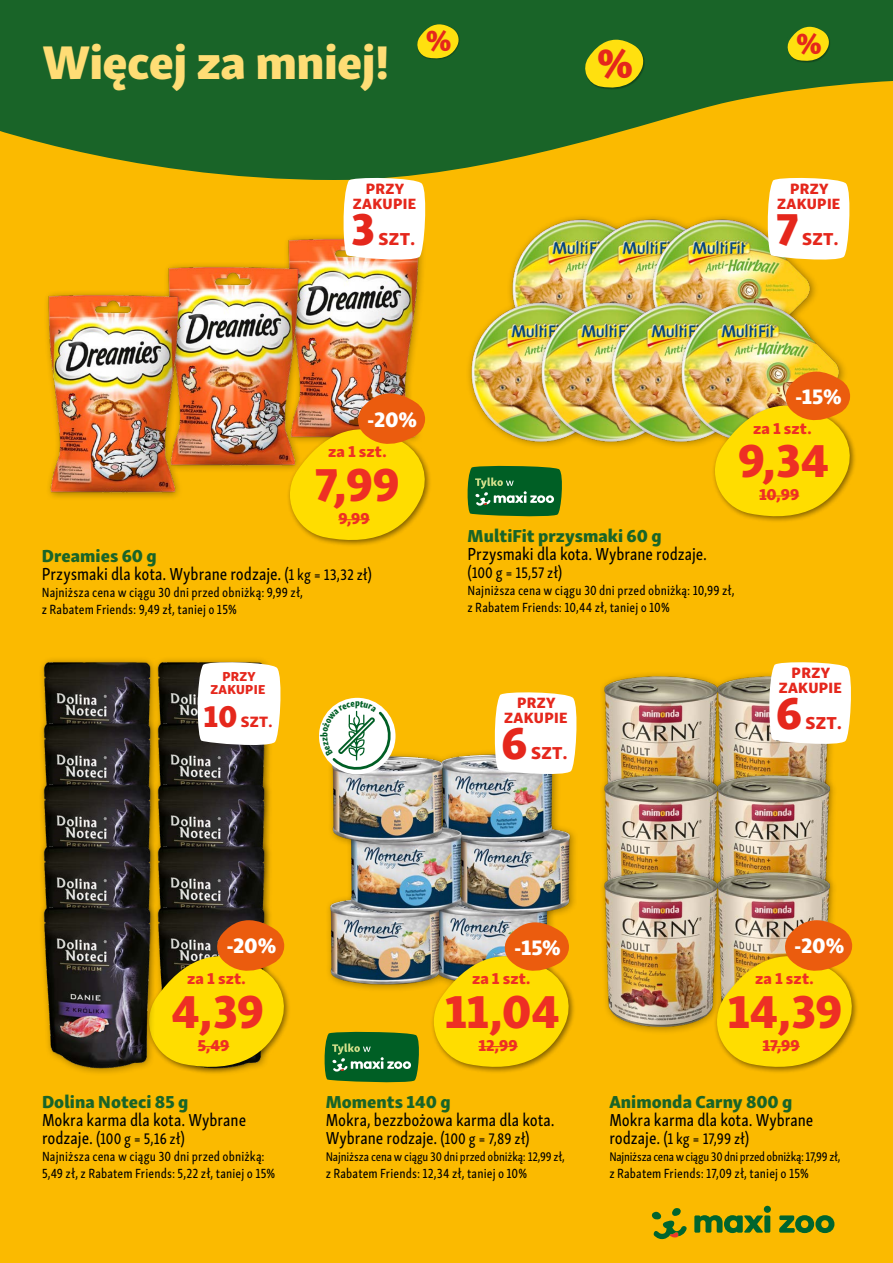
<style>
.page{position:relative;width:893px;height:1263px;background:#fff}
.page>*{position:absolute;margin:0;border:0;box-sizing:border-box;transform-origin:0 0}
.t1{font:48.6px "FNMZ Skolar Sans Latn Eb";letter-spacing:-.01em;color:#ffdd75}
.t2{font:47.55px "FNMZ Skolar Sans Latn Eb";letter-spacing:-.005em;color:#ee2f24}
.t3{font:46.05px "FNMZ Skolar Sans Latn Eb";color:#e5271c}
.t4{font:21.6px "FNMZ Skolar Sans Latn Eb";letter-spacing:-.01em;color:#fff}
.t5{font:17.85px/18px "FNMZ Skolar Sans Latn Cp Me";color:#000}
.t6{font:17.85px "FNMZ Skolar Sans Latn Eb";letter-spacing:.005em;color:#196428}
.t7{font:17.85px "FNMZ Skolar Sans Latn Eb";letter-spacing:.02em;color:#e5271c}
.t8{font:16.2px "FNMZ Skolar Sans Latn Eb";letter-spacing:.005em;color:#ee2f24}
.t9{font:15.75px "FNMZ Skolar Sans Latn Cp Me";letter-spacing:.01em;color:#000}
.t10{font:15.45px "FNMZ Skolar Sans Latn Eb";color:#e5271c}
.t11{font:15.3px/15px "FNMZ Skolar Sans Latn Eb";letter-spacing:.02em;color:#e5271c;text-align:center}
.t12{font:13.65px/16.8px "FNMZ Skolar Sans Latn Cp Me";letter-spacing:.01em;color:#000}
.t13{font:13.35px/13.4px "FNMZ Skolar Sans Latn Eb";letter-spacing:.02em;color:#e5271c;text-align:center}
.t14{font:12.9px "FNMZ Skolar Sans Latn Cp Me";letter-spacing:-.01em;color:#000}
.s1{font-size:15.75px}
.s2{font-size:30.9px}
.s3{font-size:17.85px}
</style>
<div class="page">
<div style="left:0;top:0;width:892px;height:1263px;background:#fbba00"></div>
<svg style="left:0;top:0;width:892px;height:180px;fill:#196428"></svg>
<div style="left:585px;top:40px;width:60px;height:50px;background:#196428"></div>
<div style="left:417px;top:24px;width:43px;height:36px;background:#196428"></div>
<div style="left:599px;top:671px;width:126px;height:168px;background:#000;opacity:.35"></div>
<img style="left:604px;top:677px;width:107px;height:92px">
<div style="left:711px;top:671px;width:126px;height:168px;background:#000;opacity:.35"></div>
<div style="left:599px;top:769px;width:126px;height:168px;background:#000;opacity:.35"></div>
<img style="left:604px;top:775px;width:107px;height:92px">
<div style="left:711px;top:769px;width:126px;height:168px;background:#000;opacity:.35"></div>
<div style="left:599px;top:867px;width:126px;height:168px;background:#000;opacity:.35"></div>
<img style="left:604px;top:873px;width:107px;height:153px">
<div style="left:711px;top:867px;width:126px;height:168px;background:#000;opacity:.35"></div>
<div style="left:455px;top:822px;width:124px;height:100px;background:#000;opacity:.35"></div>
<img style="left:470px;top:825px;width:104px;height:90px">
<div style="left:436px;top:749px;width:125px;height:101px;background:#000;opacity:.35"></div>
<img style="left:451px;top:752px;width:106px;height:94px">
<img style="left:42px;top:659px;width:102px;height:27px">
<img style="left:144px;top:659px;width:119px;height:27px">
<img style="left:41px;top:686px;width:103px;height:62px">
<img style="left:144px;top:686px;width:51px;height:62px">
<img style="left:41px;top:748px;width:103px;height:61px">
<img style="left:144px;top:748px;width:127px;height:61px">
<img style="left:41px;top:809px;width:103px;height:62px">
<img style="left:144px;top:809px;width:127px;height:62px">
<img style="left:165px;top:871px;width:106px;height:49px">
<img style="left:287px;top:236px;width:136px;height:157px">
<div style="left:163px;top:261px;width:143px;height:212px;background:#f4b400"></div>
<img style="left:168px;top:262px;width:137px;height:207px">
<div style="left:43px;top:289px;width:143px;height:212px;background:#fab900"></div>
<img style="left:48px;top:290px;width:137px;height:207px">
<img style="left:509px;top:217px;width:68px;height:79px">
<img style="left:579px;top:217px;width:68px;height:79px">
<img style="left:649px;top:217px;width:164px;height:79px">
<img style="left:468px;top:296px;width:70px;height:150px">
<img style="left:538px;top:296px;width:70px;height:150px">
<img style="left:608px;top:296px;width:70px;height:150px">
<div style="left:676px;top:297px;width:171px;height:153px;background:#000;opacity:.35"></div>
<img style="left:678px;top:296px;width:164px;height:154px">
<svg style="left:467px;top:466px;width:95px;height:50px;background:#267336"></svg>
<svg style="left:324px;top:1032px;width:95px;height:50px;background:#267336"></svg>
<div style="left:286px;top:425px;width:146px;height:122px;background:#000;opacity:.5"></div>
<svg style="left:287px;top:393px;width:143px;height:149px;background:#f0b40d"></svg>
<hr style="left:338px;top:519px;width:32px;height:1px;background:#ee2f24">
<div style="left:145px;top:952px;width:146px;height:122px;background:#000;opacity:.5"></div>
<svg style="left:165px;top:920px;width:124px;height:149px;background:#d8a809"></svg>
<hr style="left:198px;top:1046px;width:31px;height:1px;background:#ee2f24">
<div style="left:430px;top:952px;width:145px;height:122px;background:#000;opacity:.5"></div>
<svg style="left:431px;top:922px;width:142px;height:147px;background:#edbe18"></svg>
<hr style="left:478px;top:1046px;width:39px;height:1px;background:#ee2f24">
<div style="left:713px;top:952px;width:145px;height:122px;background:#000;opacity:.5"></div>
<svg style="left:714px;top:920px;width:142px;height:149px;background:#eebc1a"></svg>
<hr style="left:762px;top:1046px;width:37px;height:1px;background:#ee2f24">
<div style="left:711px;top:402px;width:145px;height:122px;background:#000;opacity:.5"></div>
<img style="left:712px;top:372px;width:142px;height:147px">
<hr style="left:759px;top:496px;width:40px;height:1px;background:#ee2f24">
<svg style="left:765px;top:176px;width:87px;height:87px;background:#fcf3d5"></svg>
<svg style="left:341px;top:176px;width:87px;height:87px;background:#f9f0da"></svg>
<svg style="left:492px;top:692px;width:85px;height:85px;background:#faf5e5"></svg>
<svg style="left:767px;top:662px;width:84px;height:85px;background:#faf5e9"></svg>
<svg style="left:195px;top:661px;width:86px;height:87px;background:#ebe8de"></svg>
<div style="left:325px;top:893px;width:124px;height:100px;background:#000;opacity:.35"></div>
<img style="left:326px;top:896px;width:118px;height:90px">
<div style="left:345px;top:820px;width:125px;height:101px;background:#000;opacity:.35"></div>
<img style="left:346px;top:823px;width:120px;height:94px">
<div style="left:327px;top:751px;width:124px;height:99px;background:#000;opacity:.35"></div>
<img style="left:328px;top:754px;width:118px;height:90px">
<img style="left:41px;top:871px;width:124px;height:203px">
<svg style="left:651px;top:1208px;width:35px;height:31px"></svg>
<svg style="left:694px;top:1206px;width:140px;height:27px"></svg>
<svg style="left:787px;top:27px;width:43px;height:35px;background:#bebb15"></svg>
<svg style="left:584px;top:40px;width:61px;height:49px"></svg>
<svg style="left:416px;top:24px;width:44px;height:35px"></svg>
<svg style="left:320px;top:700px;width:76px;height:75px;background:#d8dbbb"></svg>
<h1 class="t1" style="left:43px;top:21px;width:348px">Więcej za mniej!</h1>
<p class="t11" style="left:353px;top:180px;width:65px">PRZY<br>ZAKUPIE</p>
<h3 class="t3" style="left:351px;top:190px;width:25px">3</h3>
<h3 class="t7" style="left:378px;top:224px;width:38px">SZT.</h3>
<p class="t11" style="left:777px;top:180px;width:65px">PRZY<br>ZAKUPIE</p>
<h3 class="t3" style="left:776px;top:190px;width:24px">7</h3>
<h3 class="t7" style="left:802px;top:224px;width:38px">SZT.</h3>
<h3 class="t4" style="left:367px;top:401px;width:51px">-20%</h3>
<p class="t8" style="left:328px;top:438px;width:60px">za 1 szt.</p>
<h2 class="t2" style="left:315px;top:444px;width:87px">7,99</h2>
<p class="t8" style="left:338px;top:505px;width:33px">9,99</p>
<h3 class="t6" style="left:42px;top:540px;width:116px">Dreamies 60 g</h3>
<h3 class="t5" style="left:42px;top:564px;width:331px">Przysmaki dla kota. Wybrane rodzaje. <span class="s1">(1 kg = 13,32 zł)</span></h3>
<p class="t12" style="left:42px;top:583px;width:263px">Najniższa cena w ciągu 30 dni przed obniżką: 9,99 zł, z Rabatem Friends: 9,49 zł, taniej o 15%</p>
<p class="t13" style="left:210px;top:668px;width:56px">PRZY<br>ZAKUPIE</p>
<p class="t10" style="left:203px;top:709px;width:70px"><span class="s2">10</span> SZT.</p>
<h3 class="t4" style="left:795px;top:378px;width:48px">-15%</h3>
<p class="t8" style="left:753px;top:414px;width:60px">za 1 szt.</p>
<h2 class="t2" style="left:738px;top:420px;width:93px">9,34</h2>
<p class="t8" style="left:759px;top:481px;width:42px">10,99</p>
<h3 class="t6" style="left:467px;top:521px;width:195px">MultiFit przysmaki 60 g</h3>
<h3 class="t5" style="left:467px;top:544px;width:241px">Przysmaki dla kota. Wybrane rodzaje.</h3>
<p class="t9" style="left:467px;top:561px;width:96px">(100 g = 15,57 zł)</p>
<p class="t12" style="left:467px;top:581px;width:268px">Najniższa cena w ciągu 30 dni przed obniżką: 10,99 zł, z Rabatem Friends: 10,44 zł, taniej o 10%</p>
<p class="t11" style="left:504px;top:694px;width:65px">PRZY<br>ZAKUPIE</p>
<h3 class="t3" style="left:501px;top:704px;width:28px">6</h3>
<h3 class="t7" style="left:531px;top:738px;width:38px">SZT.</h3>
<p class="t11" style="left:778px;top:664px;width:65px">PRZY<br>ZAKUPIE</p>
<h3 class="t3" style="left:775px;top:674px;width:28px">6</h3>
<h3 class="t7" style="left:805px;top:708px;width:38px">SZT.</h3>
<h3 class="t4" style="left:226px;top:928px;width:51px">-20%</h3>
<p class="t8" style="left:187px;top:965px;width:60px">za 1 szt.</p>
<h2 class="t2" style="left:171px;top:971px;width:94px">4,39</h2>
<p class="t8" style="left:198px;top:1032px;width:33px">5,49</p>
<h3 class="t4" style="left:514px;top:929px;width:48px">-15%</h3>
<p class="t8" style="left:472px;top:965px;width:60px">za 1 szt.</p>
<h2 class="t2" style="left:444px;top:971px;width:117px">11,04</h2>
<p class="t8" style="left:478px;top:1032px;width:41px">12,99</p>
<h3 class="t4" style="left:794px;top:928px;width:51px">-20%</h3>
<p class="t8" style="left:755px;top:965px;width:60px">za 1 szt.</p>
<h2 class="t2" style="left:727px;top:971px;width:117px">14,39</h2>
<p class="t8" style="left:762px;top:1032px;width:39px">17,99</p>
<h3 class="t6" style="left:42px;top:1086px;width:148px">Dolina Noteci 85 g</h3>
<h3 class="t5" style="left:42px;top:1110px;width:206px">Mokra karma dla kota. Wybrane</h3>
<p class="t9" style="left:42px;top:1127px;width:144px"><span class="s3">rodzaje.</span> (100 g = 5,16 zł)</p>
<p class="t12" style="left:42px;top:1147px;width:235px">Najniższa cena w ciągu 30 dni przed obniżką:<br>5,49 zł, z Rabatem Friends: 5,22 zł, taniej o 15%</p>
<h3 class="t6" style="left:326px;top:1086px;width:126px">Moments 140 g</h3>
<h3 class="t5" style="left:326px;top:1110px;width:230px">Mokra, bezzbożowa karma dla kota.<br>Wybrane rodzaje. <span class="s1">(100 g = 7,89 zł)</span></h3>
<p class="t14" style="left:326px;top:1147px;width:241px">Najniższa cena w ciągu 30 dni przed obniżką:12,99 zł,</p>
<p class="t12" style="left:326px;top:1164px;width:203px">z Rabatem Friends: 12,34 zł, taniej o 10%</p>
<h3 class="t6" style="left:609px;top:1086px;width:185px">Animonda Carny 800 g</h3>
<h3 class="t5" style="left:609px;top:1110px;width:206px">Mokra karma dla kota. Wybrane</h3>
<p class="t9" style="left:609px;top:1127px;width:141px"><span class="s3">rodzaje.</span> (1 kg = 17,99 zł)</p>
<p class="t14" style="left:609px;top:1147px;width:233px">Najniższa cena w ciągu 30 dni przed obniżką: 17,99 zł,</p>
<p class="t12" style="left:609px;top:1164px;width:201px">z Rabatem Friends: 17,09 zł, taniej o 15%</p>
</div>
